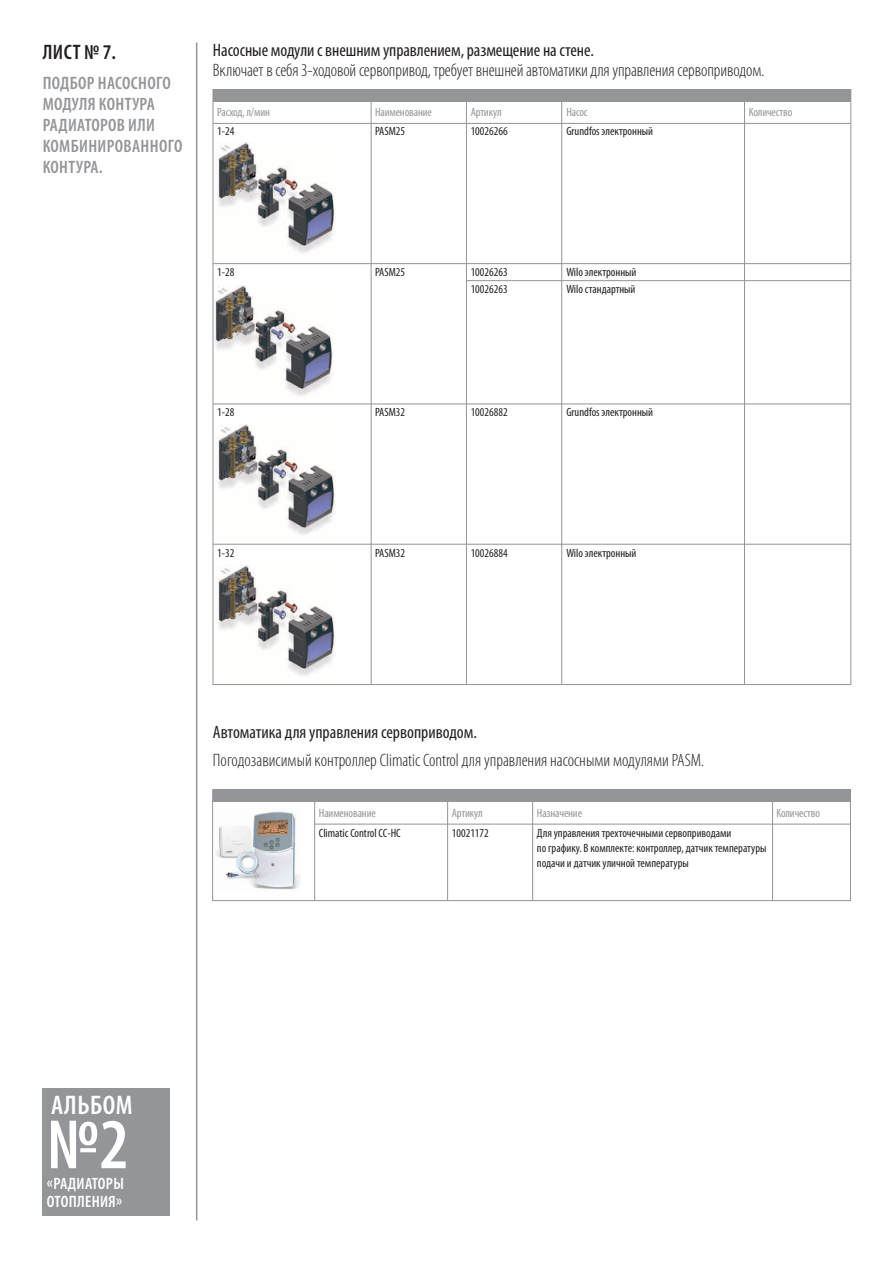
<style>
.page{position:relative;width:893px;height:1263px;background:#fff}
.page>*{position:absolute;margin:0;border:0;box-sizing:border-box;transform-origin:0 0}
.t1{font:600 condensed 72px "Myriad Pro";color:#fff}
.t2{font:600 condensed 27px "Myriad Pro";letter-spacing:.02em;color:#fff}
.t3{font:600 condensed 21px "Myriad Pro";color:#231f20}
.t4{font:300 condensed 18px "Myriad Pro";letter-spacing:-.005em;color:#231f20}
.t5{font:condensed 18px "Myriad Pro";letter-spacing:-.005em;color:#231f20}
.t6{font:600 condensed 18px/21px "Myriad Pro";letter-spacing:.02em;color:#939598}
.t7{font:600 condensed 16.5px "Myriad Pro";letter-spacing:.02em;color:#fff}
.t8{font:condensed 12px/15px "Myriad Pro";color:#231f20}
.t9{font:condensed 12px "Myriad Pro";letter-spacing:-.01em;color:#939598}
</style>
<div class="page">
<hr style="left:196px;top:43px;width:1px;height:1177px;background:#939598">
<div style="left:213px;top:89px;width:638px;height:13px;background:#939598"></div>
<hr style="left:213px;top:123px;width:638px;height:1px;background:#939598">
<hr style="left:213px;top:263px;width:638px;height:1px;background:#939598">
<hr style="left:466px;top:280px;width:385px;height:1px;background:#939598">
<hr style="left:213px;top:404px;width:638px;height:1px;background:#939598">
<hr style="left:213px;top:544px;width:638px;height:1px;background:#939598">
<hr style="left:213px;top:684px;width:638px;height:1px;background:#939598">
<img style="left:217px;top:142px;width:119px;height:111px">
<img style="left:214px;top:285px;width:120px;height:111px">
<img style="left:217px;top:425px;width:119px;height:110px">
<img style="left:217px;top:565px;width:119px;height:111px">
<hr style="left:213px;top:89px;width:1px;height:596px;background:#939598">
<hr style="left:466px;top:89px;width:1px;height:596px;background:#939598">
<hr style="left:371px;top:89px;width:1px;height:596px;background:#939598">
<hr style="left:561px;top:89px;width:1px;height:596px;background:#939598">
<hr style="left:744px;top:89px;width:1px;height:596px;background:#939598">
<hr style="left:850px;top:89px;width:1px;height:596px;background:#939598">
<div style="left:213px;top:789px;width:637px;height:13px;background:#939598"></div>
<hr style="left:315px;top:824px;width:536px;height:1px;background:#939598">
<hr style="left:213px;top:900px;width:638px;height:1px;background:#939598">
<hr style="left:212px;top:789px;width:1px;height:112px;background:#939598">
<hr style="left:314px;top:789px;width:1px;height:112px;background:#939598">
<hr style="left:447px;top:789px;width:1px;height:112px;background:#939598">
<hr style="left:532px;top:789px;width:1px;height:112px;background:#939598">
<hr style="left:772px;top:789px;width:1px;height:112px;background:#939598">
<hr style="left:850px;top:789px;width:1px;height:112px;background:#939598">
<img style="left:215px;top:811px;width:84px;height:79px">
<div style="left:43px;top:1089px;width:127px;height:127px;background:#939598"></div>
<p class="t3" style="left:43px;top:39px;width:75px">ЛИСТ № 7.</p>
<p class="t6" style="left:43px;top:72px;width:130px">ПОДБОР НАСОСНОГО<br>МОДУЛЯ КОНТУРА</p>
<p class="t6" style="left:43px;top:114px;width:114px">РАДИАТОРОВ ИЛИ</p>
<p class="t6" style="left:43px;top:135px;width:141px">КОМБИНИРОВАННОГО<br>КОНТУРА.</p>
<p class="t5" style="left:213px;top:39px;width:383px">Насосные модули с внешним управлением, размещение на стене.</p>
<p class="t4" style="left:213px;top:59px;width:553px">Включает в себя 3-ходовой сервопривод, требует внешней автоматики для управления сервоприводом.</p>
<p class="t9" style="left:217px;top:105px;width:54px">Расход, л/мин</p>
<p class="t9" style="left:375px;top:105px;width:58px">Наименование</p>
<p class="t9" style="left:471px;top:105px;width:32px">Артикул</p>
<p class="t9" style="left:566px;top:105px;width:23px">Насос</p>
<p class="t9" style="left:749px;top:105px;width:45px">Количество</p>
<p class="t8" style="left:471px;top:124px;width:38px">10026266</p>
<p class="t8" style="left:566px;top:124px;width:88px">Grundfos электронный</p>
<p class="t8" style="left:375px;top:124px;width:32px">PASM25</p>
<p class="t8" style="left:217px;top:124px;width:19px">1-24</p>
<p class="t8" style="left:217px;top:264px;width:19px">1-28</p>
<p class="t8" style="left:375px;top:264px;width:32px">PASM25</p>
<p class="t8" style="left:471px;top:264px;width:38px">10026263</p>
<p class="t8" style="left:471px;top:281px;width:38px">10026263</p>
<p class="t8" style="left:566px;top:264px;width:72px">Wilo электронный</p>
<p class="t8" style="left:566px;top:281px;width:71px">Wilo стандартный</p>
<p class="t8" style="left:217px;top:405px;width:19px">1-28</p>
<p class="t8" style="left:375px;top:405px;width:32px">PASM32</p>
<p class="t8" style="left:471px;top:405px;width:38px">10026882</p>
<p class="t8" style="left:566px;top:405px;width:88px">Grundfos электронный</p>
<p class="t8" style="left:217px;top:545px;width:19px">1-32</p>
<p class="t8" style="left:375px;top:545px;width:32px">PASM32</p>
<p class="t8" style="left:471px;top:545px;width:38px">10026884</p>
<p class="t8" style="left:566px;top:545px;width:72px">Wilo электронный</p>
<p class="t5" style="left:213px;top:721px;width:265px">Автоматика для управления сервоприводом.</p>
<p class="t4" style="left:213px;top:749px;width:493px">Погодозависимый контроллер Climatic Control для управления насосными модулями PASM.</p>
<p class="t9" style="left:319px;top:806px;width:58px">Наименование</p>
<p class="t9" style="left:452px;top:806px;width:32px">Артикул</p>
<p class="t9" style="left:537px;top:806px;width:47px">Назначение</p>
<p class="t9" style="left:776px;top:806px;width:45px">Количество</p>
<p class="t8" style="left:319px;top:825px;width:83px">Climatic Control CC-HC</p>
<p class="t8" style="left:452px;top:825px;width:38px">10021172</p>
<p class="t8" style="left:537px;top:825px;width:196px">Для управления трехточечными сервоприводами</p>
<p class="t8" style="left:537px;top:840px;width:231px">по графику. В комплекте: контроллер, датчик температуры подачи и датчик уличной температуры</p>
<p class="t2" style="left:51px;top:1088px;width:83px">АЛЬБОМ</p>
<p class="t1" style="left:47px;top:1100px;width:84px">№2</p>
<p class="t7" style="left:47px;top:1173px;width:79px">«РАДИАТОРЫ</p>
<p class="t7" style="left:47px;top:1191px;width:77px">ОТОПЛЕНИЯ»</p>
</div>
